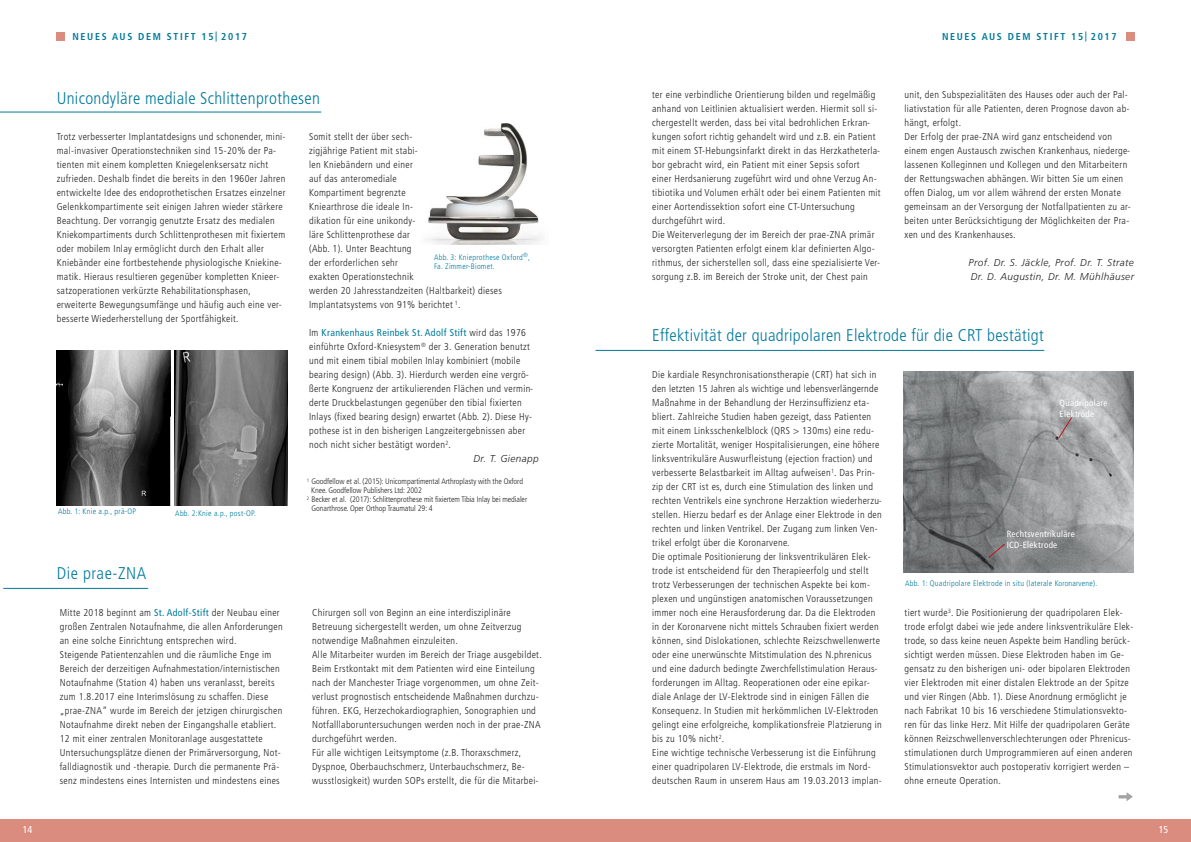
<style>
.page{position:relative;width:1191px;height:842px;background:#fff}
.page>*{position:absolute;margin:0;border:0;box-sizing:border-box;transform-origin:0 0}
.t1{font:300 condensed 17px "Frutiger";letter-spacing:.02em;color:#007a9c}
.t2{font:300 condensed 10px/14px "Frutiger";letter-spacing:.035em;color:#222221}
.t3{font:italic 300 10px/14px "Frutiger";letter-spacing:.04em;color:#222221}
.t4{font:700 condensed 10px "Frutiger";letter-spacing:.165em;color:#007a9c}
.t5{font:condensed 10px "Frutiger";letter-spacing:.035em;color:#007a9c}
.t6{font:condensed 10px "Frutiger";color:#fff}
.t7{font:condensed 9px/10.8px "Frutiger";letter-spacing:.035em;color:#fff}
.t8{font:300 condensed 8px "Frutiger";letter-spacing:-.005em;color:#222221}
.t9{font:300 condensed 8px/9px "Frutiger";letter-spacing:.035em;color:#007a9c}
.s1{font-weight:300;color:#222221}
.s2{font-weight:400;color:#007a9c}
</style>
<div class="page">
<div style="left:595px;top:819px;width:596px;height:23px;background:#da8d7e"></div>
<div style="left:0;top:819px;width:595px;height:23px;background:#da8d7e"></div>
<div style="left:57px;top:32px;width:8px;height:9px;background:#da8d7e"></div>
<div style="left:1125px;top:32px;width:9px;height:9px;background:#da8d7e"></div>
<hr style="left:0;top:112px;width:321px;height:1px;background:#007a9c">
<img style="left:57px;top:350px;width:113px;height:156px">
<img style="left:426px;top:123px;width:116px;height:121px">
<hr style="left:3px;top:588px;width:145px;height:1px;background:#007a9c">
<svg style="left:1118px;top:792px;width:14px;height:9px"></svg>
<hr style="left:595px;top:350px;width:449px;height:1px;background:#007a9c">
<img style="left:903px;top:372px;width:230px;height:201px">
<img style="left:174px;top:350px;width:113px;height:156px">
<svg style="left:1057px;top:416px;width:16px;height:23px"></svg>
<svg style="left:987px;top:543px;width:19px;height:16px"></svg>
<p class="t4" style="left:72px;top:32px;width:176px">NEUES AUS DEM STIFT 15| 2017</p>
<p class="t4" style="left:942px;top:32px;width:176px">NEUES AUS DEM STIFT 15| 2017</p>
<h1 class="t1" style="left:57px;top:91px;width:265px">Unicondyläre mediale Schlittenprothesen</h1>
<p class="t2" style="left:57px;top:130px;width:230px">Trotz verbesserter Implantatdesigns und schonender, mini&shy;mal-invasiver Operationstechniken sind 15-20% der Pa&shy;tienten mit einem kompletten Kniegelenksersatz nicht zufrieden. Deshalb findet die bereits in den 1960er Jahren entwickelte Idee des endoprothetischen Ersatzes einzelner Gelenkkompartimente seit einigen Jahren wieder stärkere Beachtung. Der vorrangig genutzte Ersatz des medialen Kniekompartiments durch Schlittenprothesen mit fixiertem oder mobilem Inlay ermöglicht durch den Erhalt aller Kniebänder eine fortbestehende physiologische Kniekine&shy;matik. Hieraus resultieren gegenüber kompletten Knieer&shy;satzoperationen verkürzte Rehabilitationsphasen, erweiterte Bewegungsumfänge und häufig auch eine ver&shy;besserte Wiederherstellung der Sportfähigkeit.</p>
<p class="t2" style="left:309px;top:130px;width:194px">Somit stellt der über sech-<br>zigjährige Patient mit stabi-<br>len Kniebändern und einer<br>auf das anteromediale<br>Kompartiment begrenzte<br>Kniearthrose die ideale In-<br>dikation für eine unikondy-<br>läre Schlittenprothese dar<br>(Abb. 1). Unter Beachtung<br>der erforderlichen sehr<br>exakten Operationstechnik<br>werden 20 Jahresstandzeiten (Haltbarkeit) dieses<br>Implantatsystems von 91% berichtet <sup>1</sup>.</p>
<p class="t5" style="left:309px;top:329px;width:218px"><span class="s1">Im</span> Krankenhaus Reinbek St. Adolf Stift <span class="s1">wird das 1976</span></p>
<p class="t2" style="left:309px;top:340px;width:222px">einführte Oxford-Kniesystem<sup>®</sup> der 3. Generation benutzt</p>
<p class="t2" style="left:309px;top:354px;width:213px">und mit einem tibial mobilen Inlay kombiniert (mobile</p>
<p class="t2" style="left:309px;top:368px;width:221px">bearing design) (Abb. 3). Hierdurch werden eine vergrö-</p>
<p class="t2" style="left:309px;top:382px;width:226px">ßerte Kongruenz der artikulierenden Flächen und vermin-</p>
<p class="t2" style="left:309px;top:396px;width:214px">derte Druckbelastungen gegenüber den tibial fixierten</p>
<p class="t2" style="left:309px;top:410px;width:224px">Inlays (fixed bearing design) erwartet (Abb. 2). Diese Hy-</p>
<p class="t2" style="left:309px;top:424px;width:218px">pothese ist in den bisherigen Langzeitergebnissen aber</p>
<p class="t2" style="left:309px;top:438px;width:143px">noch nicht sicher bestätigt worden<sup>2</sup>.</p>
<p class="t3" style="left:473px;top:452px;width:67px">Dr. T. Gienapp</p>
<p class="t9" style="left:434px;top:253px;width:97px">Abb. 3: Knieprothese Oxford<sup>®</sup>,<br>Fa. Zimmer-Biomet.</p>
<p class="t9" style="left:58px;top:507px;width:80px">Abb. 1: Knie a.p., prä-OP</p>
<h1 class="t1" style="left:57px;top:566px;width:91px">Die prae-ZNA</h1>
<p class="t9" style="left:175px;top:509px;width:82px">Abb. 2:Knie a.p., post-OP.</p>
<p class="t8" style="left:307px;top:478px;width:218px"><sup>1</sup> Goodfellow et al. (2015): Unicompartimental Arthroplasty with the Oxford</p>
<p class="t8" style="left:311px;top:487px;width:112px">Knee. Goodfellow Publishers Ltd: 2002</p>
<p class="t8" style="left:307px;top:496px;width:222px"><sup>2</sup> Becker et al. (2017): Schlittenprothese mit fixiertem Tibia Inlay bei medialer</p>
<p class="t8" style="left:311px;top:505px;width:123px">Gonarthrose. Oper Orthop Traumatul 29: 4</p>
<p class="t2" style="left:60px;top:606px;width:224px">Mitte 2018 beginnt am <span class="s2">St. Adolf-Stift</span> der Neubau einer großen Zentralen Notaufnahme, die allen Anforderungen an eine solche Einrichtung entsprechen wird.<br>Steigende Patientenzahlen und die räumliche Enge im Bereich der derzeitigen Aufnahmestation/internistischen Notaufnahme (Station 4) haben uns veranlasst, bereits zum 1.8.2017 eine Interimslösung zu schaffen. Diese „prae-ZNA“ wurde im Bereich der jetzigen chirurgischen Notaufnahme direkt neben der Eingangshalle etabliert.<br>12 mit einer zentralen Monitoranlage ausgestattete Untersuchungsplätze dienen der Primärversorgung, Not&shy;falldiagnostik und -therapie. Durch die permanente Prä&shy;senz mindestens eines Internisten und mindestens eines</p>
<p class="t2" style="left:312px;top:606px;width:231px">Chirurgen soll von Beginn an eine interdisziplinäre Betreuung sichergestellt werden, um ohne Zeitverzug notwendige Maßnahmen einzuleiten.<br>Alle Mitarbeiter wurden im Bereich der Triage ausgebildet.<br>Beim Erstkontakt mit dem Patienten wird eine Einteilung nach der Manchester Triage vorgenommen, um ohne Zeit&shy;verlust prognostisch entscheidende Maßnahmen durchzu&shy;führen. EKG, Herzechokardiographien, Sonographien und Notfalllaboruntersuchungen werden noch in der prae-ZNA durchgeführt werden.<br>Für alle wichtigen Leitsymptome (z.B. Thoraxschmerz, Dyspnoe, Oberbauchschmerz, Unterbauchschmerz, Be&shy;wusstlosigkeit) wurden SOPs erstellt, die für die Mitarbei-</p>
<p class="t2" style="left:652px;top:88px;width:230px">ter eine verbindliche Orientierung bilden und regelmäßig anhand von Leitlinien aktualisiert werden. Hiermit soll si&shy;chergestellt werden, dass bei vital bedrohlichen Erkran&shy;kungen sofort richtig gehandelt wird und z.B. ein Patient mit einem ST-Hebungsinfarkt direkt in das Herzkatheterla&shy;bor gebracht wird, ein Patient mit einer Sepsis sofort einer Herdsanierung zugeführt wird und ohne Verzug An&shy;tibiotika und Volumen erhält oder bei einem Patienten mit einer Aortendissektion sofort eine CT-Untersuchung durchgeführt wird.<br>Die Weiterverlegung der im Bereich der prae-ZNA primär versorgten Patienten erfolgt einem klar definierten Algo&shy;rithmus, der sicherstellen soll, dass eine spezialisierte Ver&shy;sorgung z.B. im Bereich der Stroke unit, der Chest pain</p>
<p class="t2" style="left:904px;top:88px;width:228px">unit, den Subspezialitäten des Hauses oder auch der Pal&shy;liativstation für alle Patienten, deren Prognose davon ab&shy;hängt, erfolgt.<br>Der Erfolg der prae-ZNA wird ganz entscheidend von einem engen Austausch zwischen Krankenhaus, niederge&shy;lassenen Kolleginnen und Kollegen und den Mitarbeitern der Rettungswachen abhängen. Wir bitten Sie um einen offen Dialog, um vor allem während der ersten Monate gemeinsam an der Versorgung der Notfallpatienten zu ar&shy;beiten unter Berücksichtigung der Möglichkeiten der Pra&shy;xen und des Krankenhauses.</p>
<p class="t3" style="left:968px;top:256px;width:167px">Prof. Dr. S. Jäckle, Prof. Dr. T. Strate<br>Dr. D. Augustin, Dr. M. Mühlhäuser</p>
<h1 class="t1" style="left:652px;top:328px;width:393px">Effektivität der quadripolaren Elektrode für die CRT bestätigt</h1>
<p class="t2" style="left:652px;top:368px;width:231px">Die kardiale Resynchronisationstherapie (CRT) hat sich in den letzten 15 Jahren als wichtige und lebensverlängernde Maßnahme in der Behandlung der Herzinsuffizienz eta&shy;bliert. Zahlreiche Studien haben gezeigt, dass Patienten mit einem Linksschenkelblock (QRS &gt; 130ms) eine redu&shy;zierte Mortalität, weniger Hospitalisierungen, eine höhere linksventrikuläre Auswurfleistung (ejection fraction) und verbesserte Belastbarkeit im Alltag aufweisen<sup>1</sup>. Das Prin&shy;zip der CRT ist es, durch eine Stimulation des linken und rechten Ventrikels eine synchrone Herzaktion wiederherzu&shy;stellen. Hierzu bedarf es der Anlage einer Elektrode in den rechten und linken Ventrikel. Der Zugang zum linken Ven&shy;trikel erfolgt über die Koronarvene.<br>Die optimale Positionierung der linksventrikulären Elek&shy;trode ist entscheidend für den Therapieerfolg und stellt trotz Verbesserungen der technischen Aspekte bei kom&shy;plexen und ungünstigen anatomischen Voraussetzungen immer noch eine Herausforderung dar. Da die Elektroden in der Koronarvene nicht mittels Schrauben fixiert werden können, sind Dislokationen, schlechte Reizschwellenwerte oder eine unerwünschte Mitstimulation des N.phrenicus und eine dadurch bedingte Zwerchfellstimulation Heraus&shy;forderungen im Alltag. Reoperationen oder eine epikar&shy;diale Anlage der LV-Elektrode sind in einigen Fällen die Konsequenz. In Studien mit herkömmlichen LV-Elektroden gelingt eine erfolgreiche, komplikationsfreie Platzierung in bis zu 10% nicht<sup>2</sup>.<br>Eine wichtige technische Verbesserung ist die Einführung einer quadripolaren LV-Elektrode, die erstmals im Nord&shy;deutschen Raum in unserem Haus am 19.03.2013 implan-</p>
<p class="t7" style="left:1059px;top:398px;width:49px">Quadripolare<br>Elektrode</p>
<p class="t7" style="left:1006px;top:529px;width:70px">Rechtsventrikuläre<br>ICD-Elektrode</p>
<p class="t9" style="left:905px;top:579px;width:194px">Abb. 1: Quadripolare Elektrode in situ (laterale Koronarvene).</p>
<p class="t2" style="left:904px;top:606px;width:230px">tiert wurde<sup>3</sup>. Die Positionierung der quadripolaren Elek&shy;trode erfolgt dabei wie jede andere linksventrikuläre Elek&shy;trode, so dass keine neuen Aspekte beim Handling berück&shy;sichtigt werden müssen. Diese Elektroden haben im Ge&shy;gensatz zu den bisherigen uni- oder bipolaren Elektroden vier Elektroden mit einer distalen Elektrode an der Spitze und vier Ringen (Abb. 1). Diese Anordnung ermöglicht je nach Fabrikat 10 bis 16 verschiedene Stimulationsvekto&shy;ren für das linke Herz. Mit Hilfe der quadripolaren Geräte können Reizschwellenverschlechterungen oder Phrenicus&shy;stimulationen durch Umprogrammieren auf einen anderen Stimulationsvektor auch postoperativ korrigiert werden – ohne erneute Operation.</p>
<p class="t6" style="left:23px;top:825px;width:11px">14</p>
<p class="t6" style="left:1158px;top:825px;width:11px">15</p>
</div>
